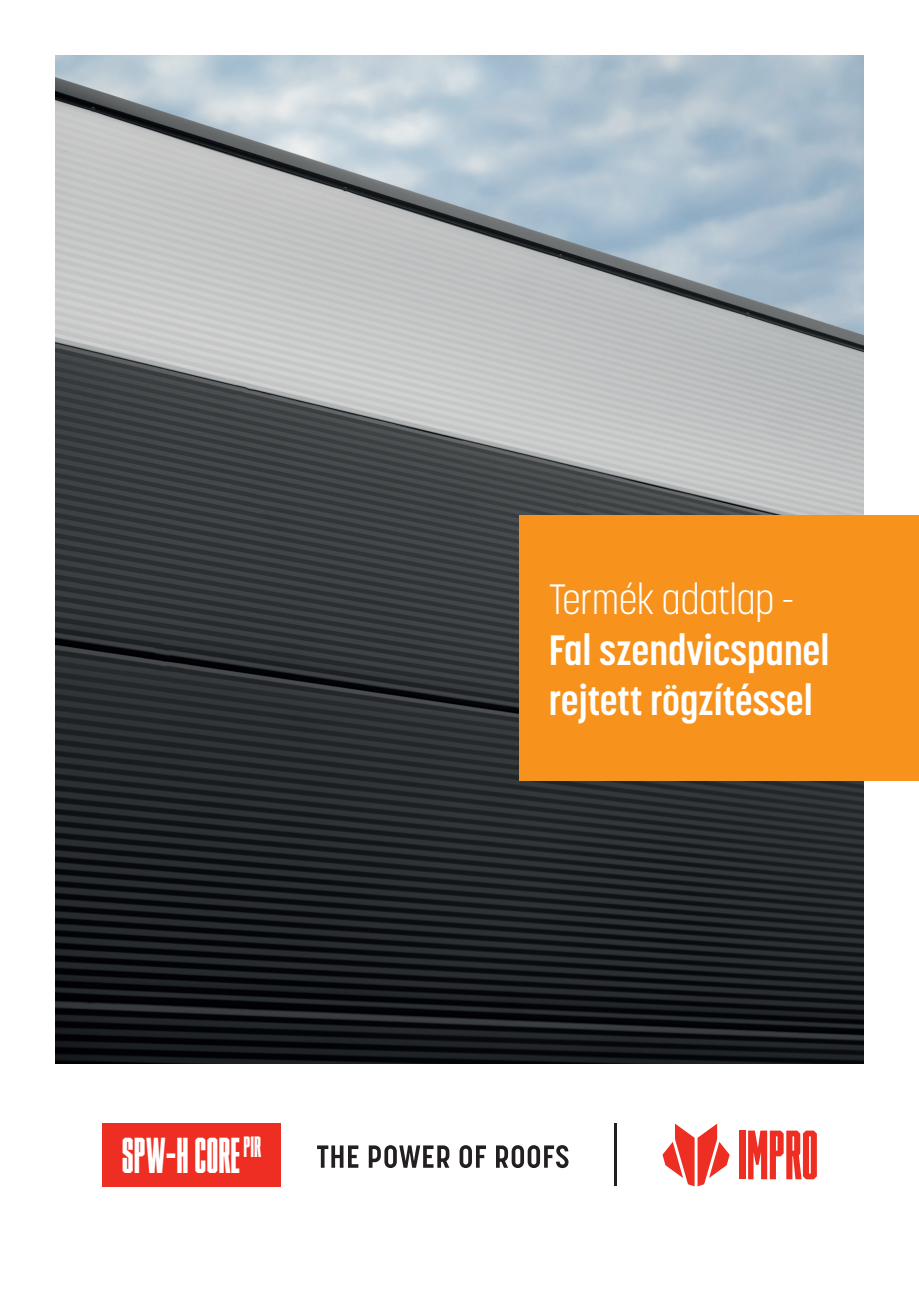
<style>
.page{position:relative;width:919px;height:1289px;background:#fff}
.page>*{position:absolute;margin:0;border:0;box-sizing:border-box;transform-origin:0 0}
.t1{font:48px "TIMMONSNY";color:#fff}
.t2{font:700 42px/50.4px "Korolev Condensed";color:#fff}
.t3{font:300 42px "Korolev Condensed";color:#fff}
</style>
<div class="page">
<img style="left:55px;top:55px;width:808px;height:1008px">
<div style="left:519px;top:514px;width:399px;height:266px;background:#f7931d"></div>
<div style="left:102px;top:1123px;width:179px;height:63px;background:#ee2e22"></div>
<svg style="left:662px;top:1123px;width:67px;height:63px"></svg>
<svg style="left:317px;top:1145px;width:251px;height:23px"></svg>
<hr style="left:613px;top:1123px;width:3px;height:63px;background:#231f20">
<div style="left:739px;top:1130px;width:6px;height:49px;background:#ee2e22"></div>
<svg style="left:748px;top:1130px;width:68px;height:49px"></svg>
<p class="t1" style="left:122px;top:1128px;width:141px">spw-H CORE <sup>PIR</sup></p>
<p class="t3" style="left:549px;top:574px;width:247px">Termék adatlap -</p>
<p class="t2" style="left:549px;top:624px;width:282px">Fal szendvicspanel rejtett rögzítéssel</p>
</div>
